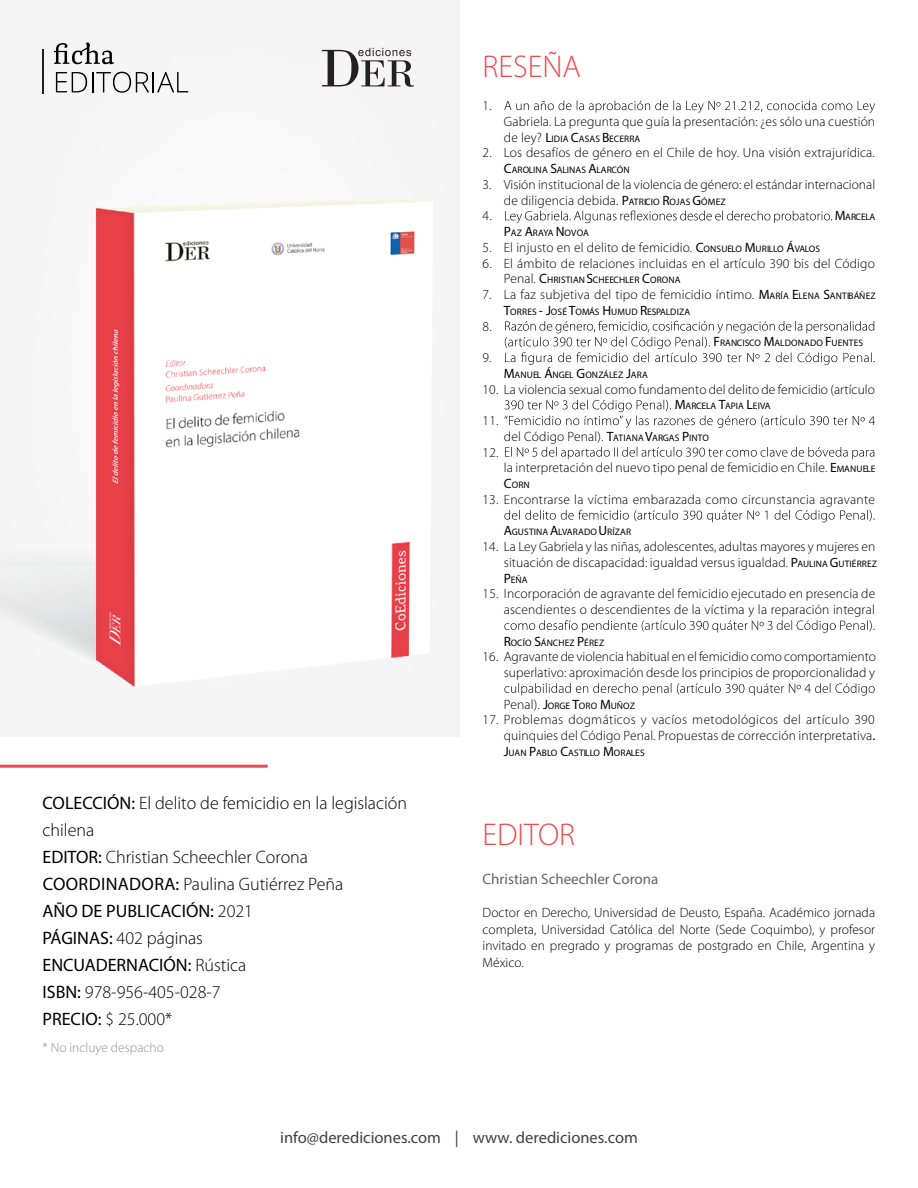
<style>
.page{position:relative;width:918px;height:1188px;background:#fff}
.page>*{position:absolute;margin:0;border:0;box-sizing:border-box;transform-origin:0 0}
.t1{font:300 31.5px "Myriad Pro";color:#f04b52}
.t2{font:300 18px/27px "Myriad Pro";color:#000}
.t3{font:16.5px "Myriad Pro";color:#414042}
.t4{font:15px "Myriad Pro";color:#636466}
.t5{font:300 13.5px/15.8px "Myriad Pro";letter-spacing:.01em;color:#000;text-align:right}
.t6{font:300 13.5px "Myriad Pro";color:#8f9194}
.t7{font:300 9.45px "Myriad Pro";letter-spacing:.015em;color:#000}
.t8{font:300 9.45px "Myriad Pro";letter-spacing:-.01em;color:#000}
.s1{font-weight:400}
.s2{font-size:13.5px}
.s3{font-style:inherit}
.s4{font-size:9.45px}
</style>
<div class="page">
<div style="left:0;top:0;width:332px;height:247px;background:#f6f5f5"></div>
<svg style="left:54px;top:43px;width:60px;height:21px"></svg>
<svg style="left:56px;top:72px;width:132px;height:21px"></svg>
<hr style="left:43px;top:49px;width:1px;height:44px;background:#241f21">
<svg style="left:504px;top:100px;width:371px;height:13px"></svg>
<svg style="left:505px;top:211px;width:327px;height:12px"></svg>
<svg style="left:505px;top:321px;width:370px;height:44px"></svg>
<svg style="left:504px;top:400px;width:371px;height:28px"></svg>
<svg style="left:505px;top:447px;width:369px;height:12px"></svg>
<svg style="left:504px;top:510px;width:371px;height:12px"></svg>
<svg style="left:504px;top:620px;width:371px;height:13px"></svg>
<svg style="left:504px;top:683px;width:371px;height:13px"></svg>
<svg style="left:322px;top:48px;width:92px;height:39px"></svg>
<hr style="left:0;top:765px;width:268px;height:3px;background:#f04b52">
<img style="left:74px;top:183px;width:369px;height:513px">
<h1 class="t1" style="left:483px;top:47px;width:100px">RESEÑA</h1>
<p class="t5" style="left:483px;top:98px;width:11px">1.</p>
<p class="t2" style="left:43px;top:790px;width:366px"><span class="s1">COLECCIÓN:</span> El delito de femicidio en la legislación chilena<br><span class="s1">EDITOR:</span> Christian Scheechler Corona<br><span class="s1">COORDINADORA:</span> Paulina Gutiérrez Peña<br><span class="s1">AÑO DE PUBLICACIÓN:</span> 2021<br><span class="s1">PÁGINAS:</span> 402 páginas<br><span class="s1">ENCUADERNACIÓN:</span> Rústica<br><span class="s1">ISBN:</span> 978-956-405-028-7<br><span class="s1">PRECIO:</span> $ 25.000*</p>
<p class="t6" style="left:43px;top:1040px;width:123px">* No incluye despacho</p>
<p class="t5" style="left:504px;top:113px;width:373px">Gabriela. La pregunta que guía la presentación: ¿es sólo una cuestión</p>
<p class="t7" style="left:504px;top:133px;width:138px"><span class="s2">de ley?</span> <span class="s2">L</span>IDIA <span class="s2">C</span>ASAS <span class="s2">B</span>ECERRA</p>
<p class="t5" style="left:483px;top:145px;width:394px">2. Los desafíos de género en el Chile de hoy. Una visión extrajurídica.</p>
<p class="t7" style="left:504px;top:164px;width:127px"><span class="s2">C</span>AROLINA <span class="s2">S</span>ALINAS <span class="s2">A</span>LARCÓN</p>
<p class="t5" style="left:483px;top:176px;width:394px">3. Visión institucional de la violencia de género: el estándar internacional</p>
<p class="t5" style="left:504px;top:192px;width:223px">de diligencia debida. <span class="s3">P</span><span class="s4">ATRICIO</span> <span class="s3">R</span><span class="s4">OJAS</span> <span class="s3">G</span><span class="s4">ÓMEZ</span></p>
<p class="t5" style="left:483px;top:208px;width:11px">4.</p>
<p class="t7" style="left:835px;top:211px;width:42px"><span class="s2">M</span>ARCELA</p>
<p class="t7" style="left:504px;top:227px;width:87px"><span class="s2">P</span>AZ <span class="s2">A</span>RAYA <span class="s2">N</span>OVOA</p>
<p class="t5" style="left:483px;top:239px;width:339px">5. El injusto en el delito de femicidio. <span class="s3">C</span><span class="s4">ONSUELO</span> <span class="s3">M</span><span class="s4">URILLO</span> <span class="s3">Á</span><span class="s4">VALOS</span></p>
<p class="t5" style="left:483px;top:255px;width:394px">6. El ámbito de relaciones incluidas en el artículo 390 bis del Código</p>
<p class="t7" style="left:504px;top:274px;width:178px"><span class="s2">Penal.</span> <span class="s2">C</span>HRISTIAN<span class="s2">S</span>CHEECHLER <span class="s2">C</span>ORONA</p>
<p class="t5" style="left:483px;top:287px;width:395px">7. La faz subjetiva del tipo de femicidio íntimo. <span class="s3">M</span><span class="s4">ARÍA</span> <span class="s3">E</span><span class="s4">LENA</span> <span class="s3">S</span><span class="s4">ANTIBÁÑEZ</span></p>
<p class="t7" style="left:504px;top:306px;width:188px"><span class="s2">T</span>ORRES <span class="s2">- J</span>OSÉ <span class="s2">T</span>OMÁS <span class="s2">H</span>UMUD <span class="s2">R</span>ESPALDIZA</p>
<p class="t5" style="left:483px;top:318px;width:11px">8.</p>
<p class="t7" style="left:714px;top:337px;width:151px"><span class="s2">F</span>RANCISCO <span class="s2">M</span>ALDONADO <span class="s2">F</span>UENTES</p>
<p class="t5" style="left:483px;top:350px;width:11px">9.</p>
<p class="t7" style="left:504px;top:369px;width:146px"><span class="s2">M</span>ANUEL <span class="s2">Á</span>NGEL <span class="s2">G</span>ONZÁLEZ <span class="s2">J</span>ARA</p>
<p class="t5" style="left:483px;top:381px;width:394px">10. La violencia sexual como fundamento del delito de femicidio (artículo</p>
<p class="t8" style="left:675px;top:400px;width:97px"><span class="s2">M</span>ARCELA <span class="s2">T</span>APIA <span class="s2">L</span>EIVA</p>
<p class="t5" style="left:483px;top:413px;width:17px">11.</p>
<p class="t5" style="left:504px;top:428px;width:207px">del Código Penal). <span class="s3">T</span><span class="s4">ATIANA</span><span class="s3">V</span><span class="s4">ARGAS</span> <span class="s3">P</span><span class="s4">INTO</span></p>
<p class="t5" style="left:483px;top:444px;width:17px">12.</p>
<p class="t5" style="left:504px;top:460px;width:373px">la interpretación del nuevo tipo penal de femicidio en Chile. <span class="s3">E</span><span class="s4">MANUELE</span></p>
<p class="t7" style="left:504px;top:479px;width:27px"><span class="s2">C</span>ORN</p>
<p class="t5" style="left:483px;top:491px;width:394px">13. Encontrarse la víctima embarazada como circunstancia agravante</p>
<p class="t7" style="left:504px;top:526px;width:129px"><span class="s2">A</span>GUSTINA <span class="s2">A</span>LVARADO <span class="s2">U</span>RÍZAR</p>
<p class="t5" style="left:483px;top:539px;width:396px">14. La Ley Gabriela y las niñas, adolescentes, adultas mayores y mujeres en situación de discapacidad: igualdad versus igualdad. <span class="s3">P</span><span class="s4">AULINA</span> <span class="s3">G</span><span class="s4">UTIÉRREZ</span></p>
<p class="t7" style="left:504px;top:574px;width:25px"><span class="s2">P</span>EÑA</p>
<p class="t5" style="left:483px;top:586px;width:394px">15. Incorporación de agravante del femicidio ejecutado en presencia de ascendientes o descendientes de la víctima y la reparación integral</p>
<p class="t7" style="left:504px;top:637px;width:102px"><span class="s2">R</span>OCÍO <span class="s2">S</span>ÁNCHEZ <span class="s2">P</span>ÉREZ</p>
<p class="t5" style="left:483px;top:649px;width:395px">16. Agravante de violencia habitual en el femicidio como comportamiento superlativo: aproximación desde los principios de proporcionalidad y</p>
<p class="t7" style="left:504px;top:700px;width:133px"><span class="s2">Penal).</span> <span class="s2">J</span>ORGE <span class="s2">T</span>ORO <span class="s2">M</span>UÑOZ</p>
<p class="t5" style="left:483px;top:712px;width:394px">17. Problemas dogmáticos y vacíos metodológicos del artículo 390 quinquies del Código Penal. Propuestas de corrección interpretativa<span class="s3">.</span></p>
<p class="t7" style="left:504px;top:747px;width:142px"><span class="s2">J</span>UAN <span class="s2">P</span>ABLO <span class="s2">C</span>ASTILLO <span class="s2">M</span>ORALES</p>
<h1 class="t1" style="left:483px;top:816px;width:94px">EDITOR</h1>
<p class="t4" style="left:483px;top:870px;width:177px">Christian Scheechler Corona</p>
<p class="t5" style="left:483px;top:904px;width:394px;line-height:16.5px;text-align:justify">Doctor en Derecho, Universidad de Deusto, España. Académico jornada completa, Universidad Católica del Norte (Sede Coquimbo), y profesor invitado en pregrado y programas de postgrado en Chile, Argentina y México.</p>
<p class="t3" style="left:280px;top:1127px;width:359px">info@derediciones.com | www. derediciones.com</p>
</div>
